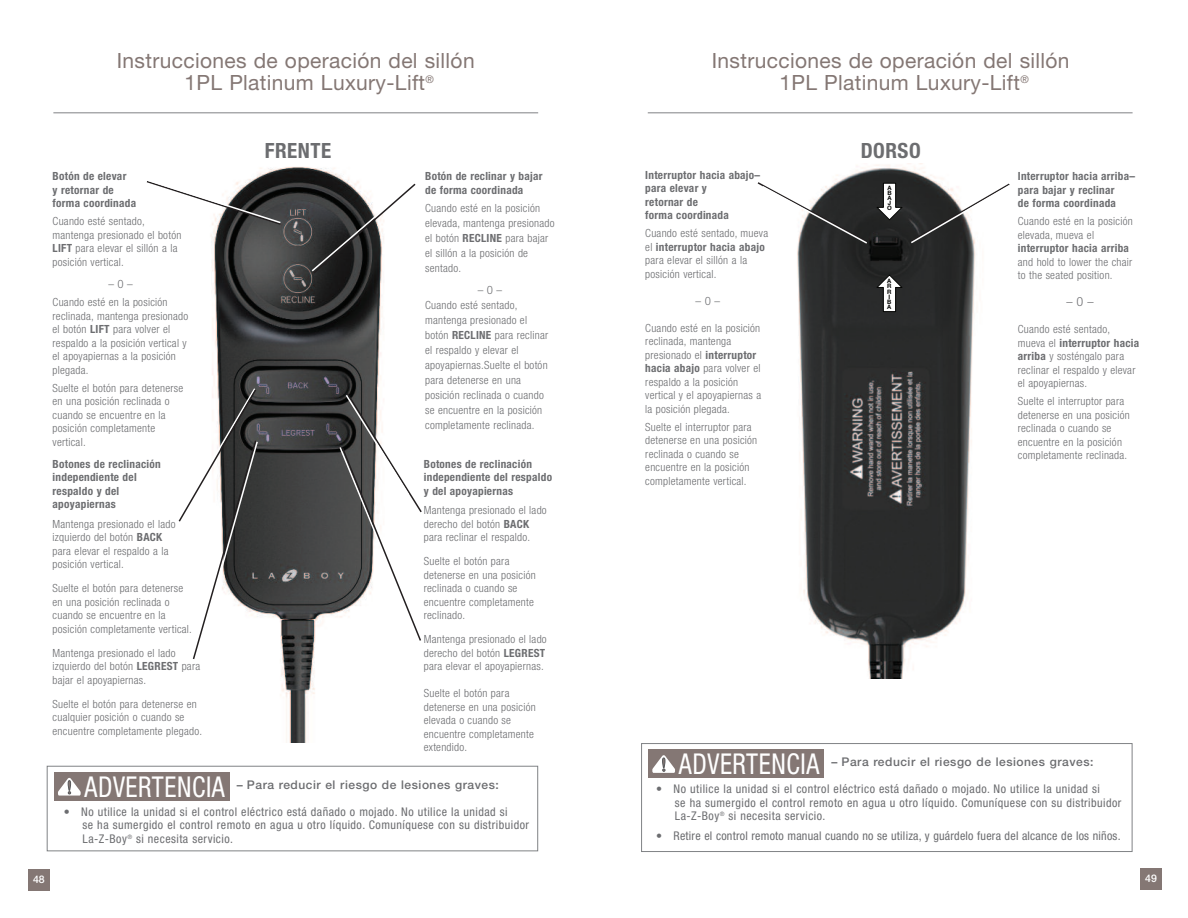
<style>
.page{position:relative;width:1188px;height:918px;background:#fff}
.page>*{position:absolute;margin:0;border:0;box-sizing:border-box;transform-origin:0 0}
.t1{font:condensed 28.8px "Helvetica Neue";letter-spacing:.025em;color:#fff;scale:.9 1}
.t2{font:21px/22.5px "Helvetica Neue";letter-spacing:.015em;color:#847774}
.t3{font:700 condensed 21px "Helvetica Neue";letter-spacing:.025em;color:#6c6d70}
.t4{font:300 condensed 12.3px "Helvetica Neue";color:#6c6d70}
.t5{font:condensed 12px/13.5px "Helvetica Neue";letter-spacing:.04em;color:#6c6d70}
.t6{font:condensed 12px "Helvetica Neue";letter-spacing:.02em;color:#6c6d70}
.t7{font:500 12px "Helvetica Neue";letter-spacing:.045em;color:#6c6d70}
.t8{font:300 condensed 11.25px/13.5px "Helvetica Neue";letter-spacing:.025em;color:#6c6d70}
.t9{font:700 condensed 11.25px/13.5px "Helvetica Neue";letter-spacing:.025em;color:#6c6d70}
.t10{font:500 10.5px "Helvetica Neue";color:#fff}
.t11{font:700 6px/5.1px "Helvetica Neue";color:#040503;text-align:justify}
.s1{font-weight:700}
</style>
<div class="page">
<img style="left:797px;top:164px;width:179px;height:515px">
<div style="left:1140px;top:868px;width:22px;height:22px;background:#847774"></div>
<div style="left:28px;top:869px;width:22px;height:22px;background:#847774"></div>
<hr style="left:648px;top:112px;width:485px;height:1px;background:#808285">
<div style="left:641px;top:743px;width:491px;height:109px;border:1px solid #808285"></div>
<div style="left:648px;top:749px;width:176px;height:29px;background:#847774"></div>
<svg style="left:652px;top:755px;width:23px;height:18px"></svg>
<svg style="left:875px;top:183px;width:27px;height:37px"></svg>
<svg style="left:757px;top:181px;width:112px;height:64px"></svg>
<svg style="left:909px;top:182px;width:101px;height:63px"></svg>
<svg style="left:877px;top:275px;width:26px;height:37px"></svg>
<hr style="left:53px;top:112px;width:485px;height:1px;background:#808285">
<div style="left:47px;top:766px;width:491px;height:85px;border:1px solid #808285"></div>
<div style="left:54px;top:772px;width:175px;height:29px;background:#847774"></div>
<svg style="left:58px;top:778px;width:23px;height:18px"></svg>
<img style="left:211px;top:167px;width:172px;height:575px">
<svg style="left:146px;top:178px;width:136px;height:48px"></svg>
<svg style="left:310px;top:181px;width:106px;height:94px"></svg>
<svg style="left:178px;top:387px;width:81px;height:274px"></svg>
<svg style="left:338px;top:391px;width:84px;height:251px"></svg>
<h2 class="t2" style="left:185px;top:51px;width:292px;text-indent:-68px">Instrucciones de operación del sillón<br>1PL Platinum Luxury-Lift<sup>®</sup></h2>
<p class="t9" style="left:53px;top:169px;width:85px">Botón de elevar<br>y retornar de forma coordinada</p>
<p class="t8" style="left:53px;top:216px;width:130px">Cuando esté sentado, mantenga presionado el botón<br><span class="s1">LIFT</span> para elevar el sillón a la posición vertical.</p>
<p class="t8" style="left:53px;top:276px;width:116px;line-height:18px;text-indent:56px">–O–<br>Cuando esté en la posición</p>
<p class="t8" style="left:53px;top:310px;width:137px">reclinada, mantenga presionado el botón <span class="s1">LIFT</span> para volver el respaldo a la posición vertical y el apoyapiernas a la posición plegada.</p>
<p class="t8" style="left:53px;top:382px;width:132px">Suelte el botón para detenerse en una posición reclinada o cuando se encuentre en la posición completamente vertical.</p>
<p class="t9" style="left:53px;top:456px;width:110px">Botones de reclinación independiente del respaldo y del apoyapiernas</p>
<p class="t8" style="left:53px;top:518px;width:124px">Mantenga presionado el lado izquierdo del botón <span class="s1">BACK </span>para elevar el respaldo a la posición vertical.</p>
<p class="t8" style="left:53px;top:582px;width:141px">Suelte el botón para detenerse en una posición reclinada o cuando se encuentre en la posición completamente vertical.</p>
<p class="t8" style="left:53px;top:647px;width:149px">Mantenga presionado el lado izquierdo del botón <span class="s1">LEGREST</span> para bajar el apoyapiernas.</p>
<p class="t8" style="left:53px;top:698px;width:151px">Suelte el botón para detenerse en cualquier posición o cuando se encuentre completamente plegado.</p>
<h2 class="t3" style="left:265px;top:133px;width:68px">FRENTE</h2>
<p class="t9" style="left:425px;top:169px;width:119px">Botón de reclinar y bajar de forma coordinada</p>
<p class="t8" style="left:425px;top:201px;width:131px;line-height:15px">Cuando esté en la posición elevada, mantenga presionado el botón <span class="s1">RECLINE</span> para bajar el sillón a la posición de sentado.</p>
<p class="t8" style="left:425px;top:284px;width:125px;line-height:15px;text-indent:53px">–O–<br>Cuando esté sentado, mantenga presionado el botón <span class="s1">RECLINE</span> para reclinar el respaldo y elevar el apoyapiernas.Suelte el botón para detenerse en una posición reclinada o cuando se encuentre en la posición completamente reclinada.</p>
<p class="t9" style="left:424px;top:456px;width:130px">Botones de reclinación independiente del respaldo y del apoyapiernas</p>
<p class="t8" style="left:424px;top:504px;width:124px">Mantenga presionado el lado derecho del botón <span class="s1">BACK </span>para reclinar el respaldo.</p>
<p class="t8" style="left:424px;top:555px;width:113px">Suelte el botón para detenerse en una posición reclinada o cuando se encuentre completamente reclinado.</p>
<p class="t8" style="left:424px;top:633px;width:124px">Mantenga presionado el lado derecho del botón <span class="s1">LEGREST </span>para elevar el apoyapiernas.</p>
<p class="t8" style="left:424px;top:687px;width:113px">Suelte el botón para detenerse en una posición elevada o cuando se encuentre completamente extendido.</p>
<h1 class="t1" style="left:85px;top:776px;width:157px">ADVERTENCIA</h1>
<p class="t7" style="left:237px;top:780px;width:263px">– Para reducir el riesgo de lesiones graves:</p>
<p class="t5" style="left:83px;top:806px;width:448px;text-indent:-19px">• No utilice la unidad si el control eléctrico está dañado o mojado. No utilice la unidad si<br>se ha sumergido el control remoto en agua u otro líquido. Comuníquese con su distribuidor<br>La-Z-Boy<sup>®</sup> si necesita servicio.</p>
<h2 class="t2" style="left:780px;top:51px;width:292px;text-indent:-68px">Instrucciones de operación del sillón<br>1PL Platinum Luxury-Lift<sup>®</sup></h2>
<p class="t9" style="left:645px;top:167px;width:116px">Interruptor hacia abajo– para elevar y<br>retornar de<br>forma coordinada</p>
<p class="t8" style="left:645px;top:228px;width:124px">Cuando esté sentado, mueva el <span class="s1">interruptor hacia abajo </span>para elevar el sillón a la posición vertical.</p>
<p class="t8" style="left:696px;top:295px;width:26px">–O–</p>
<p class="t8" style="left:645px;top:322px;width:118px">Cuando esté en la posición reclinada, mantenga presionado el <span class="s1">interruptor hacia abajo</span> para volver el respaldo a la posición vertical y el apoyapiernas a la posición plegada.</p>
<p class="t8" style="left:645px;top:421px;width:113px">Suelte el interruptor para detenerse en una posición reclinada o cuando se encuentre en la posición completamente vertical.</p>
<h2 class="t3" style="left:861px;top:133px;width:61px">DORSO</h2>
<p class="t11" style="left:887px;top:185px;width:6px">A B A J O</p>
<p class="t11" style="left:887px;top:278px;width:6px;text-align:left">A<br>R<br>R<br>I<br>B<br>A</p>
<p class="t9" style="left:1018px;top:169px;width:119px">Interruptor hacia arriba– para bajar y reclinar<br>de forma coordinada</p>
<p class="t8" style="left:1018px;top:216px;width:116px">Cuando esté en la posición elevada, mueva el</p>
<p class="t9" style="left:1018px;top:241px;width:113px">interruptor hacia arriba</p>
<p class="t8" style="left:1018px;top:256px;width:116px">and hold to lower the chair to the seated position.</p>
<p class="t4" style="left:1067px;top:298px;width:28px">–O–</p>
<p class="t8" style="left:1018px;top:324px;width:123px">Cuando esté sentado, mueva el <span class="s1">interruptor hacia arriba</span> y sosténgalo para reclinar el respaldo y elevar el apoyapiernas.</p>
<p class="t8" style="left:1018px;top:396px;width:113px">Suelte el interruptor para detenerse en una posición reclinada o cuando se encuentre en la posición completamente reclinada.</p>
<h1 class="t1" style="left:679px;top:753px;width:157px">ADVERTENCIA</h1>
<p class="t7" style="left:832px;top:758px;width:263px">– Para reducir el riesgo de lesiones graves:</p>
<p class="t5" style="left:675px;top:783px;width:448px;text-indent:-19px">• No utilice la unidad si el control eléctrico está dañado o mojado. No utilice la unidad si<br>se ha sumergido el control remoto en agua u otro líquido. Comuníquese con su distribuidor<br>La-Z-Boy<sup>®</sup> si necesita servicio.</p>
<p class="t6" style="left:656px;top:831px;width:466px">• Retire el control remoto manual cuando no se utiliza, y guárdelo fuera del alcance de los niños.</p>
<p class="t10" style="left:33px;top:876px;width:13px">48</p>
<p class="t10" style="left:1145px;top:875px;width:13px">49</p>
</div>
